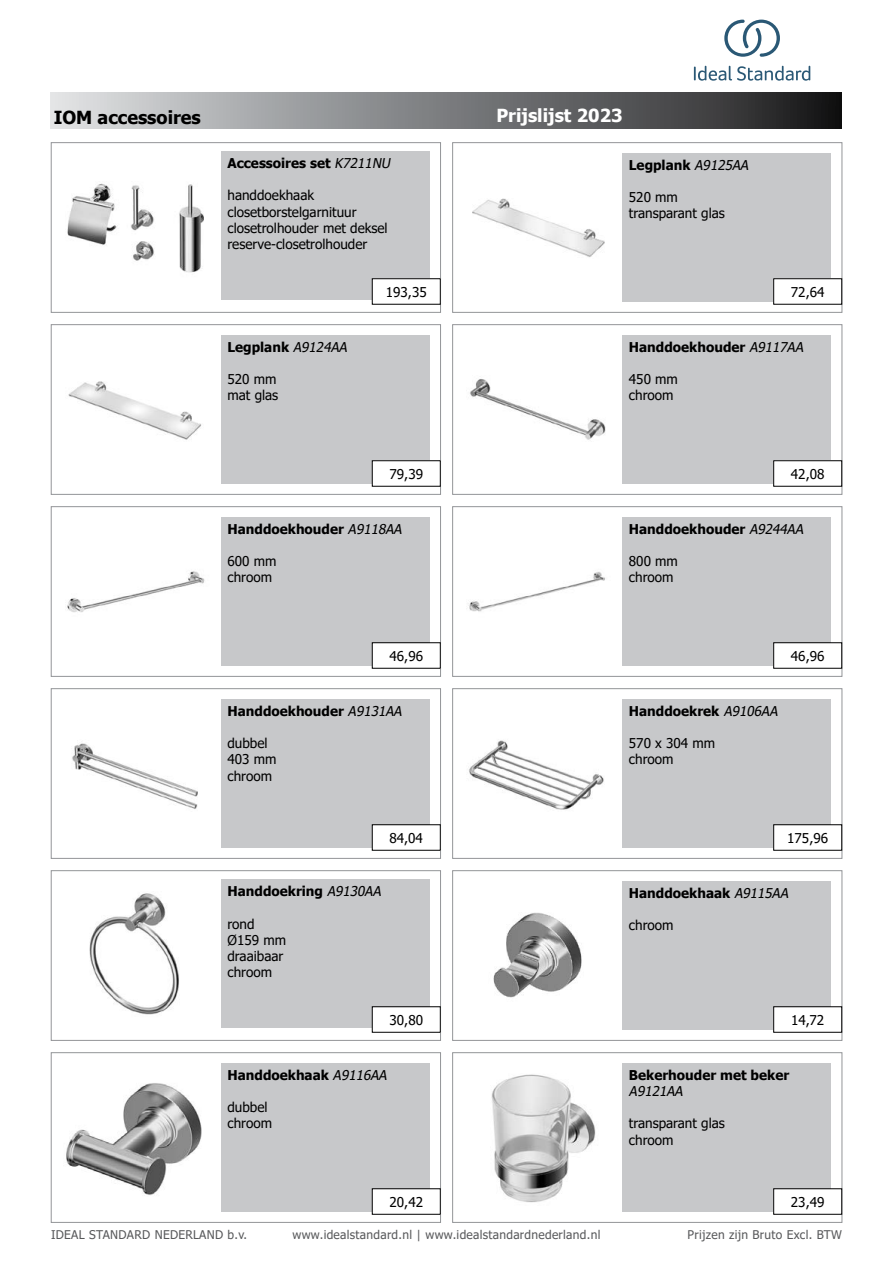
<style>
.page{position:relative;width:893px;height:1263px;background:#fff}
.page>*{position:absolute;margin:0;border:0;box-sizing:border-box;transform-origin:0 0}
.t1{font:700 18px "Tahoma";color:#fff}
.t2{font:700 18px "Tahoma";color:#000}
.t3{font:13.5px/16.2px "Tahoma";color:#000}
.t4{font:700 13.5px "Tahoma";color:#000}
.t5{font:italic 13.5px "Tahoma";color:#000}
.t6{font:12px "Tahoma";letter-spacing:.025em;color:#58595b}
.s1{font-weight:400;font-style:italic}
</style>
<div class="page">
<div style="left:51px;top:92px;width:791px;height:37px;background:linear-gradient(to right,#dee1e3,#1a1a1b)"></div>
<div style="left:51px;top:142px;width:390px;height:171px;border:1px solid #939598"></div>
<div style="left:51px;top:324px;width:390px;height:171px;border:1px solid #939598"></div>
<div style="left:452px;top:324px;width:390px;height:171px;border:1px solid #939598"></div>
<img style="left:470px;top:379px;width:136px;height:61px">
<div style="left:622px;top:335px;width:209px;height:149px;background:#c7c8ca"></div>
<img style="left:68px;top:381px;width:133px;height:59px">
<div style="left:221px;top:335px;width:209px;height:149px;background:#c7c8ca"></div>
<img style="left:67px;top:183px;width:137px;height:90px">
<div style="left:221px;top:151px;width:209px;height:149px;background:#c7c8ca"></div>
<div style="left:452px;top:1052px;width:390px;height:170px;border:1px solid #939598"></div>
<img style="left:491px;top:1074px;width:105px;height:129px">
<div style="left:622px;top:1063px;width:209px;height:149px;background:#c7c8ca"></div>
<div style="left:51px;top:1052px;width:390px;height:170px;border:1px solid #939598"></div>
<img style="left:66px;top:1083px;width:136px;height:112px">
<div style="left:221px;top:1063px;width:209px;height:149px;background:#c7c8ca"></div>
<div style="left:51px;top:870px;width:390px;height:170px;border:1px solid #939598"></div>
<div style="left:452px;top:870px;width:390px;height:170px;border:1px solid #939598"></div>
<img style="left:493px;top:912px;width:89px;height:86px">
<div style="left:622px;top:881px;width:209px;height:149px;background:#c7c8ca"></div>
<img style="left:89px;top:893px;width:90px;height:122px">
<div style="left:221px;top:879px;width:209px;height:149px;background:#c7c8ca"></div>
<div style="left:51px;top:688px;width:390px;height:170px;border:1px solid #939598"></div>
<img style="left:72px;top:743px;width:126px;height:66px">
<div style="left:221px;top:699px;width:209px;height:149px;background:#c7c8ca"></div>
<div style="left:51px;top:506px;width:390px;height:170px;border:1px solid #939598"></div>
<img style="left:67px;top:571px;width:138px;height:41px">
<div style="left:221px;top:517px;width:209px;height:149px;background:#c7c8ca"></div>
<div style="left:452px;top:142px;width:390px;height:171px;border:1px solid #939598"></div>
<img style="left:472px;top:198px;width:133px;height:59px">
<div style="left:622px;top:153px;width:209px;height:149px;background:#c7c8ca"></div>
<div style="left:452px;top:688px;width:390px;height:170px;border:1px solid #939598"></div>
<img style="left:469px;top:740px;width:135px;height:70px">
<div style="left:622px;top:699px;width:209px;height:149px;background:#c7c8ca"></div>
<div style="left:452px;top:506px;width:390px;height:170px;border:1px solid #939598"></div>
<img style="left:468px;top:572px;width:137px;height:40px">
<div style="left:622px;top:517px;width:209px;height:149px;background:#c7c8ca"></div>
<div style="left:372px;top:279px;width:68px;height:25px;background:#fff"></div>
<div style="left:774px;top:461px;width:68px;height:25px;background:#fff"></div>
<div style="left:773px;top:460px;width:69px;height:26px;border:1px solid #000"></div>
<div style="left:372px;top:461px;width:68px;height:25px;background:#fff"></div>
<div style="left:372px;top:460px;width:68px;height:26px;border:1px solid #000"></div>
<div style="left:372px;top:1007px;width:68px;height:25px;background:#fff"></div>
<div style="left:372px;top:1006px;width:68px;height:26px;border:1px solid #000"></div>
<div style="left:774px;top:1007px;width:68px;height:25px;background:#fff"></div>
<div style="left:773px;top:1006px;width:69px;height:26px;border:1px solid #000"></div>
<div style="left:372px;top:1189px;width:68px;height:25px;background:#fff"></div>
<div style="left:372px;top:1188px;width:68px;height:26px;border:1px solid #000"></div>
<div style="left:774px;top:1189px;width:68px;height:25px;background:#fff"></div>
<div style="left:773px;top:1188px;width:69px;height:26px;border:1px solid #000"></div>
<div style="left:774px;top:279px;width:68px;height:25px;background:#fff"></div>
<div style="left:372px;top:825px;width:68px;height:25px;background:#fff"></div>
<div style="left:372px;top:824px;width:68px;height:26px;border:1px solid #000"></div>
<div style="left:372px;top:643px;width:68px;height:25px;background:#fff"></div>
<div style="left:372px;top:642px;width:68px;height:26px;border:1px solid #000"></div>
<div style="left:774px;top:825px;width:68px;height:25px;background:#fff"></div>
<div style="left:773px;top:824px;width:69px;height:26px;border:1px solid #000"></div>
<div style="left:774px;top:643px;width:68px;height:25px;background:#fff"></div>
<div style="left:773px;top:642px;width:69px;height:26px;border:1px solid #000"></div>
<svg style="left:694px;top:66px;width:116px;height:15px"></svg>
<svg style="left:724px;top:20px;width:56px;height:37px"></svg>
<h1 class="t2" style="left:54px;top:105px;width:149px">IOM accessoires</h1>
<p class="t4" style="left:227px;top:154px;width:167px">Accessoires set <span class="s1">K7211NU</span></p>
<p class="t3" style="left:227px;top:188px;width:162px">handdoekhaak closetborstelgarnituur closetrolhouder met deksel reserve-closetrolhouder</p>
<p class="t4" style="left:227px;top:337px;width:124px">Legplank <span class="s1">A9124AA</span></p>
<p class="t3" style="left:227px;top:372px;width:52px">520 mm mat glas</p>
<p class="t3" style="left:386px;top:284px;width:42px">193,35</p>
<h1 class="t1" style="left:496px;top:103px;width:128px">Prijslijst 2023</h1>
<p class="t4" style="left:629px;top:155px;width:124px">Legplank <span class="s1">A9125AA</span></p>
<p class="t3" style="left:629px;top:190px;width:97px">520 mm transparant glas</p>
<p class="t3" style="left:791px;top:284px;width:35px">72,64</p>
<p class="t4" style="left:629px;top:337px;width:179px">Handdoekhouder <span class="s1">A9117AA</span></p>
<p class="t3" style="left:629px;top:372px;width:51px">450 mm chroom</p>
<p class="t3" style="left:389px;top:466px;width:35px">79,39</p>
<p class="t3" style="left:791px;top:466px;width:35px">42,08</p>
<p class="t4" style="left:227px;top:519px;width:179px">Handdoekhouder <span class="s1">A9118AA</span></p>
<p class="t3" style="left:227px;top:554px;width:51px">600 mm chroom</p>
<p class="t4" style="left:629px;top:519px;width:179px">Handdoekhouder <span class="s1">A9244AA</span></p>
<p class="t3" style="left:629px;top:554px;width:51px">800 mm chroom</p>
<p class="t3" style="left:389px;top:648px;width:35px">46,96</p>
<p class="t4" style="left:227px;top:701px;width:179px">Handdoekhouder <span class="s1">A9131AA</span></p>
<p class="t3" style="left:227px;top:736px;width:51px">dubbel<br>403 mm chroom</p>
<p class="t3" style="left:390px;top:830px;width:35px">84,04</p>
<p class="t4" style="left:227px;top:882px;width:158px">Handdoekring <span class="s1">A9130AA</span></p>
<p class="t3" style="left:227px;top:916px;width:60px">rond<br>Ø159 mm draaibaar chroom</p>
<p class="t3" style="left:791px;top:648px;width:35px">46,96</p>
<p class="t4" style="left:629px;top:701px;width:153px">Handdoekrek <span class="s1">A9106AA</span></p>
<p class="t3" style="left:629px;top:736px;width:88px">570 x 304 mm chroom</p>
<p class="t3" style="left:787px;top:830px;width:42px">175,96</p>
<p class="t4" style="left:629px;top:883px;width:164px">Handdoekhaak <span class="s1">A9115AA</span></p>
<p class="t3" style="left:629px;top:918px;width:46px">chroom</p>
<p class="t3" style="left:389px;top:1012px;width:35px">30,80</p>
<p class="t3" style="left:791px;top:1012px;width:35px">14,72</p>
<p class="t4" style="left:227px;top:1065px;width:164px">Handdoekhaak <span class="s1">A9116AA</span></p>
<p class="t3" style="left:227px;top:1100px;width:46px">dubbel chroom</p>
<p class="t4" style="left:629px;top:1065px;width:162px">Bekerhouder met beker</p>
<p class="t5" style="left:629px;top:1082px;width:59px">A9121AA</p>
<p class="t3" style="left:629px;top:1116px;width:97px">transparant glas chroom</p>
<p class="t3" style="left:389px;top:1194px;width:35px">20,42</p>
<p class="t3" style="left:791px;top:1194px;width:35px">23,49</p>
<p class="t6" style="left:51px;top:1227px;width:198px">IDEAL STANDARD NEDERLAND b.v.</p>
<p class="t6" style="left:292px;top:1227px;width:309px">www.idealstandard.nl | www.idealstandardnederland.nl</p>
<p class="t6" style="left:688px;top:1227px;width:156px">Prijzen zijn Bruto Excl. BTW</p>
</div>
